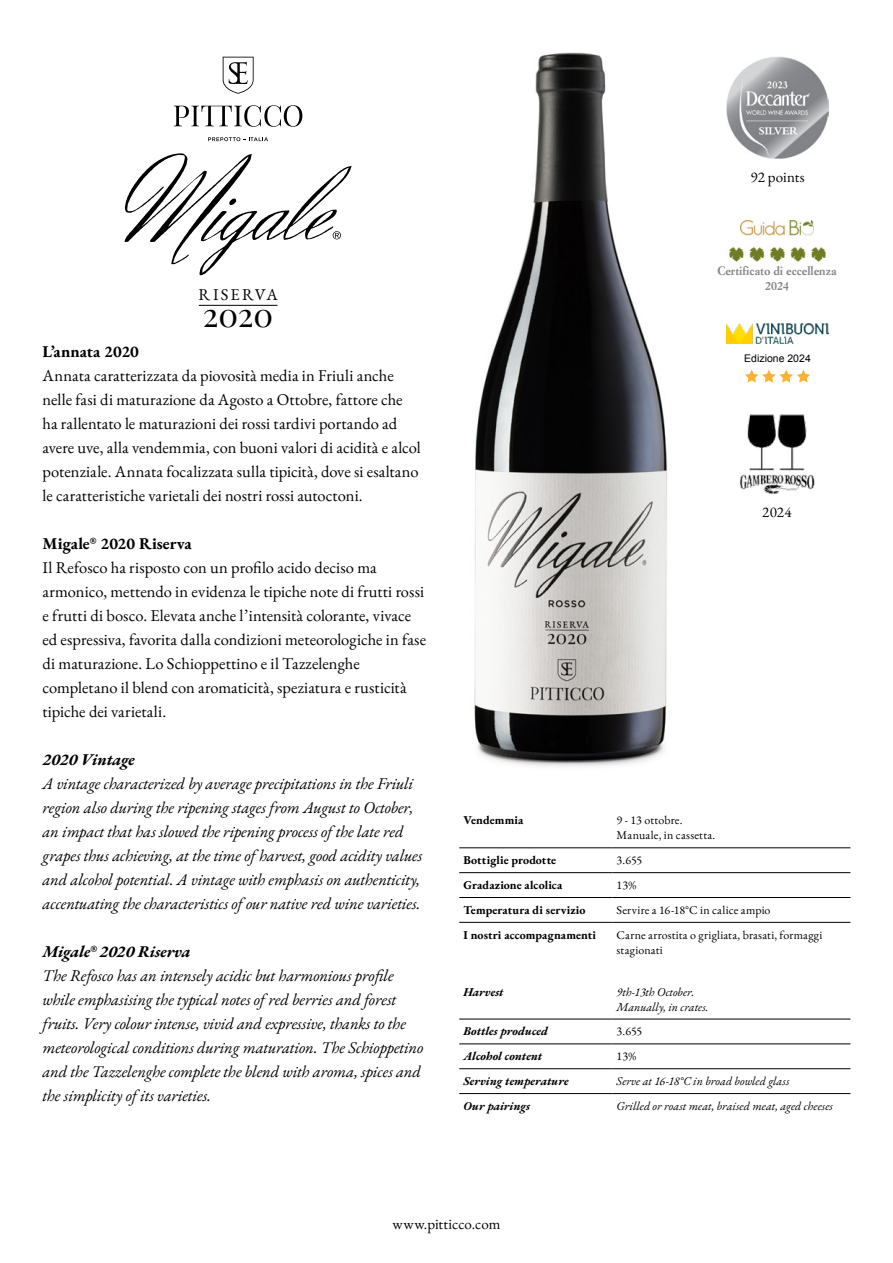
<style>
.page{position:relative;width:893px;height:1263px;background:#fff}
.page>*{position:absolute;margin:0;border:0;box-sizing:border-box;transform-origin:0 0}
.t1{font:33px "Playfair Display";color:#000}
.t2{font:italic 16.5px/24px "EB Garamond";letter-spacing:-.01em;color:#000}
.t3{font:16.5px/24px "EB Garamond";color:#000}
.t4{font:700 16.5px "EB Garamond";letter-spacing:.005em;color:#000}
.t5{font:16.5px "EB Garamond";letter-spacing:.13em;color:#000}
.t6{font:15px "EB Garamond";letter-spacing:.005em;color:#000}
.t7{font:italic 12px "EB Garamond";letter-spacing:.005em;color:#000}
.t8{font:12px/15px "EB Garamond";letter-spacing:.015em;color:#000}
.t9{font:700 12px "EB Garamond";letter-spacing:.01em;color:#000}
.t10{font:700 12px "Simoncini Garamond";color:#878787}
.t11{font:10.5px "Arial";color:#000}
</style>
<div class="page">
<img style="left:474px;top:52px;width:194px;height:715px">
<hr style="left:459px;top:1019px;width:153px;height:1px;background:#000">
<hr style="left:612px;top:1019px;width:238px;height:1px;background:#000">
<hr style="left:459px;top:1044px;width:153px;height:1px;background:#000">
<hr style="left:612px;top:1044px;width:238px;height:1px;background:#000">
<hr style="left:459px;top:1068px;width:153px;height:1px;background:#000">
<hr style="left:612px;top:1068px;width:238px;height:1px;background:#000">
<hr style="left:459px;top:1093px;width:153px;height:1px;background:#000">
<hr style="left:612px;top:1093px;width:238px;height:1px;background:#000">
<hr style="left:459px;top:847px;width:153px;height:1px;background:#000">
<hr style="left:612px;top:847px;width:238px;height:1px;background:#000">
<hr style="left:459px;top:872px;width:153px;height:1px;background:#000">
<hr style="left:612px;top:872px;width:238px;height:1px;background:#000">
<hr style="left:459px;top:897px;width:153px;height:1px;background:#000">
<hr style="left:612px;top:897px;width:238px;height:1px;background:#000">
<hr style="left:459px;top:922px;width:153px;height:1px;background:#000">
<hr style="left:612px;top:922px;width:238px;height:1px;background:#000">
<svg style="left:125px;top:153px;width:226px;height:122px"></svg>
<svg style="left:174px;top:105px;width:128px;height:22px"></svg>
<svg style="left:223px;top:57px;width:31px;height:37px"></svg>
<svg style="left:208px;top:137px;width:60px;height:4px"></svg>
<hr style="left:199px;top:305px;width:78px;height:1px;background:#000">
<img style="left:726px;top:57px;width:103px;height:102px">
<img style="left:741px;top:221px;width:72px;height:15px">
<img style="left:729px;top:247px;width:97px;height:15px">
<svg style="left:745px;top:370px;width:65px;height:13px"></svg>
<img style="left:726px;top:324px;width:103px;height:19px">
<img style="left:740px;top:414px;width:75px;height:81px">
<p class="t5" style="left:198px;top:284px;width:81px">RISERVA</p>
<p class="t1" style="left:203px;top:294px;width:72px">2020</p>
<p class="t4" style="left:43px;top:341px;width:98px">L’annata 2020</p>
<p class="t3" style="left:43px;top:363px;width:380px">Annata caratterizzata da piovosità media in Friuli anche nelle fasi di maturazione da Agosto a Ottobre, fattore che ha rallentato le maturazioni dei rossi tardivi portando ad avere uve, alla vendemmia, con buoni valori di acidità e alcol potenziale. Annata focalizzata sulla tipicità, dove si esaltano</p>
<p class="t3" style="left:43px;top:483px;width:322px">le caratteristiche varietali dei nostri rossi autoctoni.</p>
<p class="t4" style="left:43px;top:533px;width:151px">Migale<sup>®</sup> 2020 Riserva</p>
<p class="t3" style="left:43px;top:555px;width:383px">Il Refosco ha risposto con un profilo acido deciso ma armonico, mettendo in evidenza le tipiche note di frutti rossi</p>
<p class="t3" style="left:43px;top:603px;width:370px">e frutti di bosco. Elevata anche l’intensità colorante, vivace</p>
<p class="t3" style="left:43px;top:627px;width:385px">ed espressiva, favorita dalla condizioni meteorologiche in fase</p>
<p class="t3" style="left:43px;top:651px;width:366px">di maturazione. Lo Schioppettino e il Tazzelenghe completano il blend con aromaticità, speziatura e rusticità tipiche dei varietali.</p>
<p class="t2" style="left:43px;top:747px;width:94px">2020 Vintage</p>
<p class="t2" style="left:43px;top:771px;width:381px">A vintage characterized by average precipitations in the Friuli region also during the ripening stages from August to October, an impact that has slowed the ripening process of the late red grapes thus achieving, at the time of harvest, good acidity values and alcohol potential. A vintage with emphasis on authenticity, accentuating the characteristics of our native red wine varieties.</p>
<p class="t2" style="left:43px;top:939px;width:150px">Migale<sup>®</sup> 2020 Riserva</p>
<p class="t2" style="left:43px;top:963px;width:382px">The Refosco has an intensely acidic but harmonious profile while emphasising the typical notes of red berries and forest fruits. Very colour intense, vivid and expressive, thanks to the meteorological conditions during maturation. The Schioppetino and the Tazzelenghe complete the blend with aroma, spices and the simplicity of its varieties.</p>
<p class="t6" style="left:750px;top:168px;width:56px">92 points</p>
<p class="t10" style="left:717px;top:264px;width:121px">Certificato di eccellenza</p>
<p class="t10" style="left:765px;top:278px;width:26px">2024</p>
<p class="t11" style="left:744px;top:351px;width:68px">Edizione 2024</p>
<p class="t6" style="left:762px;top:502px;width:31px">2024</p>
<p class="t9" style="left:463px;top:812px;width:61px">Vendemmia</p>
<p class="t8" style="left:617px;top:813px;width:67px">9 - 13 ottobre.</p>
<p class="t8" style="left:617px;top:828px;width:100px">Manuale, in cassetta.</p>
<p class="t9" style="left:463px;top:852px;width:94px">Bottiglie prodotte</p>
<p class="t8" style="left:617px;top:853px;width:27px">3.655</p>
<p class="t9" style="left:463px;top:877px;width:100px">Gradazione alcolica</p>
<p class="t8" style="left:617px;top:877px;width:21px">13%</p>
<p class="t9" style="left:463px;top:902px;width:124px">Temperatura di servizio</p>
<p class="t8" style="left:617px;top:902px;width:155px">Servire a 16-18°C in calice ampio</p>
<p class="t9" style="left:463px;top:927px;width:134px">I nostri accompagnamenti</p>
<p class="t8" style="left:617px;top:927px;width:207px">Carne arrostita o grigliata, brasati, formaggi stagionati</p>
<p class="t7" style="left:463px;top:984px;width:42px">Harvest</p>
<p class="t7" style="left:617px;top:984px;width:79px">9th-13th October.</p>
<p class="t7" style="left:617px;top:999px;width:93px">Manually, in crates.</p>
<p class="t7" style="left:463px;top:1023px;width:86px">Bottles produced</p>
<p class="t8" style="left:617px;top:1024px;width:27px">3.655</p>
<p class="t7" style="left:463px;top:1048px;width:80px">Alcohol content</p>
<p class="t8" style="left:617px;top:1049px;width:21px">13%</p>
<p class="t7" style="left:463px;top:1073px;width:107px">Serving temperature</p>
<p class="t7" style="left:617px;top:1073px;width:174px">Serve at 16-18°C in broad bowled glass</p>
<p class="t7" style="left:463px;top:1098px;width:68px">Our pairings</p>
<p class="t7" style="left:617px;top:1098px;width:218px">Grilled or roast meat, braised meat, aged cheeses</p>
<p class="t6" style="left:393px;top:1214px;width:109px">www.pitticco.com</p>
</div>
